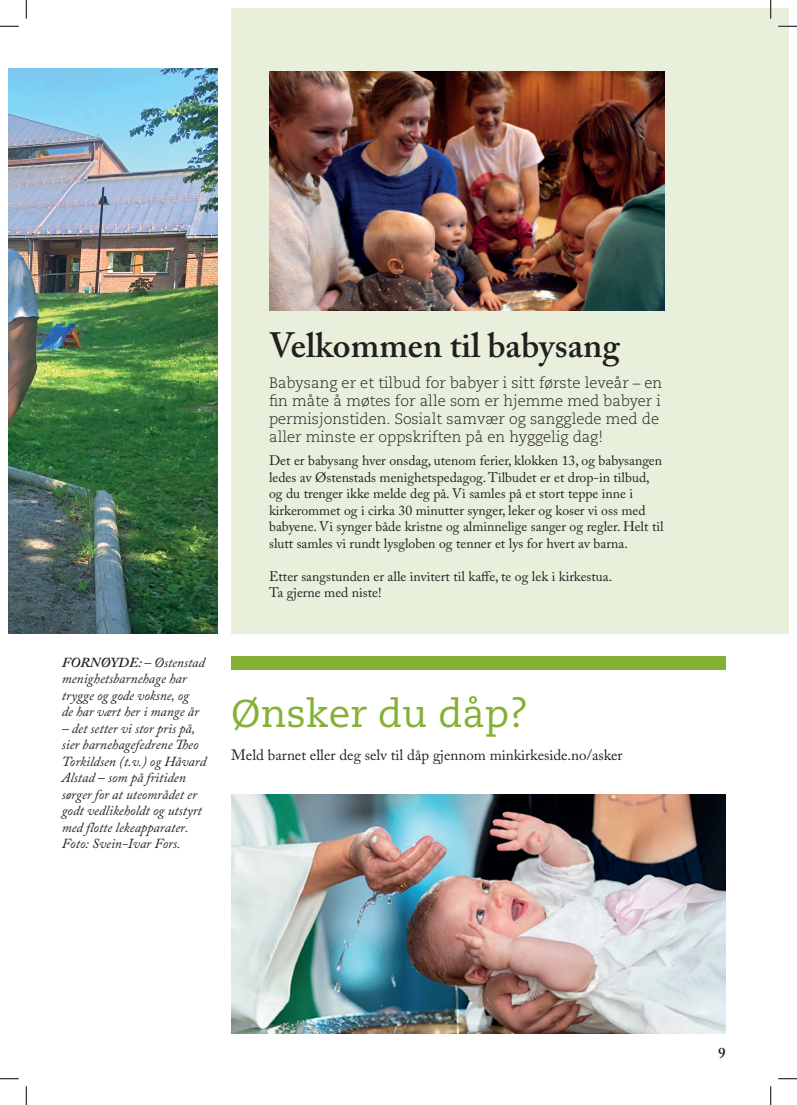
<style>
.page{position:relative;width:797px;height:1105px;background:#fff}
.page>*{position:absolute;margin:0;border:0;box-sizing:border-box;transform-origin:0 0}
.t1{font:38.75px "Caecilia";color:#84b134}
.t2{font:600 35px "Adobe Caslon Pro";color:#231f20}
.t3{font:300 15px/18px "Caecilia";color:#231f20}
.t4{font:15px "Adobe Caslon Pro";color:#231f20}
.t5{font:600 15px "Adobe Caslon Pro";color:#231f20}
.t6{font:13.75px/16.5px "Adobe Caslon Pro";color:#231f20}
.t7{font:italic 13.75px/16.5px "Adobe Caslon Pro";color:#231f20}
.s1{font-weight:600}
</style>
<div class="page">
<img style="left:9px;top:69px;width:208px;height:564px">
<img style="left:231px;top:794px;width:494px;height:240px">
<div style="left:231px;top:656px;width:494px;height:14px;background:#84b134"></div>
<div style="left:231px;top:9px;width:557px;height:624px;background:#e8f0db"></div>
<img style="left:269px;top:71px;width:395px;height:239px">
<svg style="left:0;top:25px;width:19px;height:2px"></svg>
<svg style="left:778px;top:25px;width:19px;height:2px"></svg>
<svg style="left:0;top:1078px;width:19px;height:1px"></svg>
<svg style="left:778px;top:1078px;width:19px;height:1px"></svg>
<svg style="left:25px;top:0;width:2px;height:19px"></svg>
<svg style="left:25px;top:1086px;width:2px;height:19px"></svg>
<svg style="left:770px;top:0;width:1px;height:19px"></svg>
<svg style="left:770px;top:1086px;width:1px;height:19px"></svg>
<p class="t7" style="left:62px;top:653px;width:145px"><span class="s1">FORNØYDE:</span> – Østenstad menighetsbarnehage har trygge og gode voksne, og<br>de har vært her i mange år</p>
<p class="t7" style="left:62px;top:719px;width:146px">– det setter vi stor pris på, sier barnehagefedrene Theo<br>Torkildsen (t.v.) og Håvard<br>Alstad – som på fritiden sørger for at uteområdet er godt vedlikeholdt og utstyrt med flotte lekeapparater.<br>Foto: Svein-Ivar Fors.</p>
<h2 class="t2" style="left:269px;top:325px;width:352px">Velkommen til babysang</h2>
<p class="t3" style="left:269px;top:374px;width:395px">Babysang er et tilbud for babyer i sitt første leveår – en fin måte å møtes for alle som er hjemme med babyer i permisjonstiden. Sosialt samvær og sangglede med de aller minste er oppskriften på en hyggelig dag!</p>
<p class="t6" style="left:269px;top:452px;width:396px">Det er babysang hver onsdag, utenom ferier, klokken 13, og babysangen ledes av Østenstads menighetspedagog. Tilbudet er et drop-in tilbud, og du trenger ikke melde deg på. Vi samles på et stort teppe inne i kirkerommet og i cirka 30 minutter synger, leker og koser vi oss med babyene. Vi synger både kristne og alminnelige sanger og regler. Helt til slutt samles vi rundt lysgloben og tenner et lys for hvert av barna.</p>
<p class="t6" style="left:269px;top:568px;width:344px">Etter sangstunden er alle invitert til kaffe, te og lek i kirkestua.<br>Ta gjerne med niste!</p>
<h1 class="t1" style="left:231px;top:691px;width:299px">Ønsker du dåp?</h1>
<p class="t4" style="left:231px;top:746px;width:393px">Meld barnet eller deg selv til dåp gjennom minkirkeside.no/asker</p>
<p class="t5" style="left:718px;top:1044px;width:9px">9</p>
</div>
